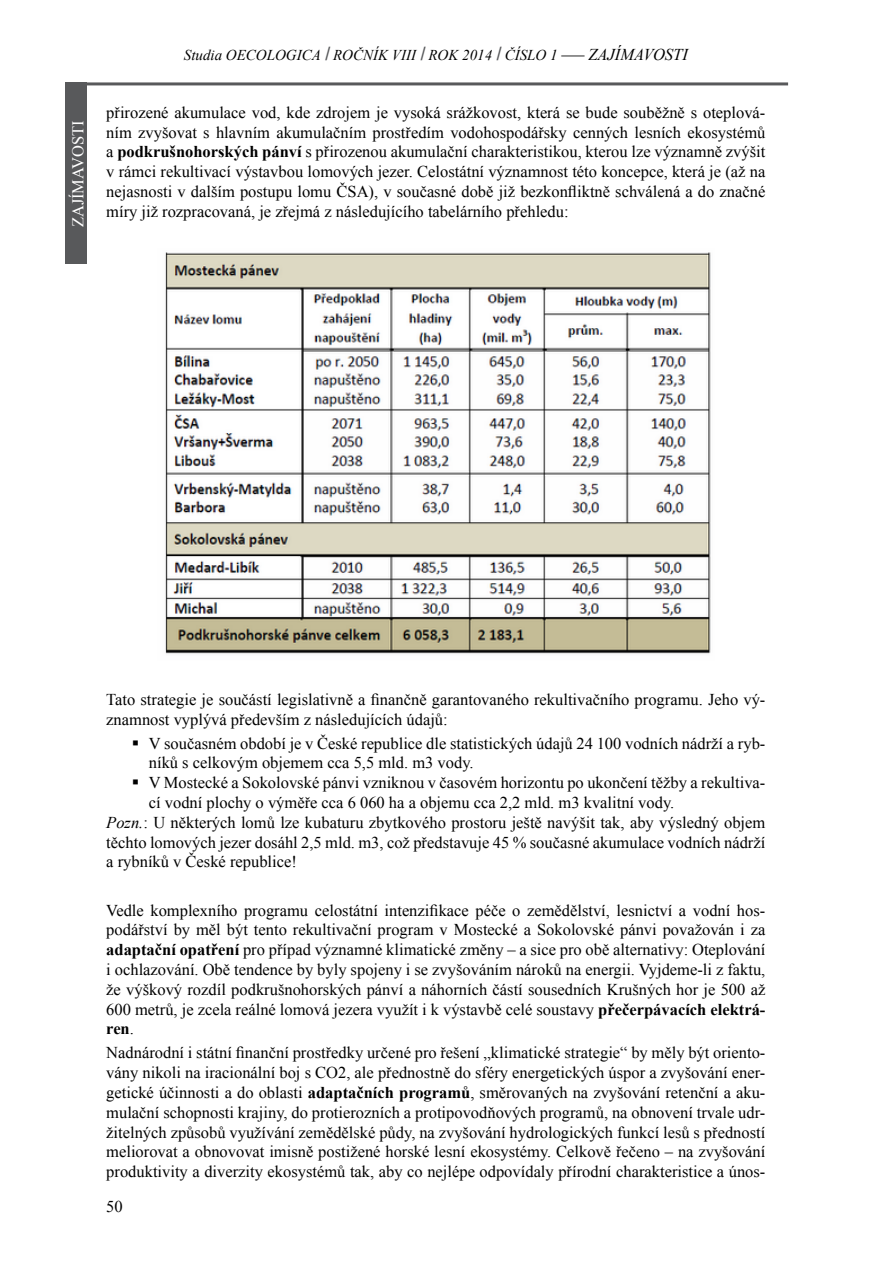
<style>
.page{position:relative;width:893px;height:1263px;background:#fff}
.page>*{position:absolute;margin:0;border:0;box-sizing:border-box;transform-origin:0 0}
.t1{font:16.5px/19.8px "Times New Roman";color:#000;text-align:justify}
.t2{font:16.5px "Times New Roman";color:#fff}
.t3{font:italic 15px "Times New Roman";color:#000}
.s1{font-style:normal;font-size:16.65px}
.s2{font-size:16.5px}
.s3{font-weight:700}
.s4{font-style:italic}
</style>
<div class="page">
<hr style="left:86px;top:82px;width:702px;height:3px;background:#58595b">
<div style="left:65px;top:82px;width:22px;height:182px;background:#58595b"></div>
<img style="left:165px;top:252px;width:546px;height:402px">
<p class="t2" style="left:67px;top:227px;width:108px;rotate:-90deg">Zajímavosti</p>
<p class="t3" style="left:184px;top:45px;width:506px">Studia OECOLOGICA <sup>|</sup>ROČNÍK VIII <sup>|</sup>ROK 2014 <sup>|</sup>ČÍSLO 1 <span class="s1">–</span><span class="s2">ZAJÍMAVOSTI</span></p>
<p class="t1" style="left:106px;top:102px;width:661px">přirozené akumulace vod, kde zdrojem je vysoká srážkovost, která se bude souběžně s oteplová&shy;ním zvyšovat s hlavním akumulačním prostředím vodohospodářsky cenných lesních ekosystémů a <span class="s3">podkrušnohorských pánví</span> s přirozenou akumulační charakteristikou, kterou lze významně zvýšit v rámci rekultivací výstavbou lomových jezer. Celostátní významnost této koncepce, která je (až na nejasnosti v dalším postupu lomu ČSA), v současné době již bezkonfliktně schválená a do značné míry již rozpracovaná, je zřejmá z následujícího tabelárního přehledu:</p>
<p class="t1" style="left:106px;top:689px;width:661px">Tato strategie je součástí legislativně a finančně garantovaného rekultivačního programu. Jeho vý&shy;znamnost vyplývá především z následujících údajů:</p>
<p class="t1" style="left:149px;top:733px;width:618px;text-indent:-17px">▪ V současném období je v České republice dle statistických údajů 24 100 vodních nádrží a ryb&shy;níků s celkovým objemem cca 5,5 mld. m3 vody.</p>
<p class="t1" style="left:132px;top:772px;width:635px">▪ V Mostecké a Sokolovské pánvi vzniknou v časovém horizontu po ukončení těžby a rekultiva-</p>
<p class="t1" style="left:149px;top:792px;width:527px">cí vodní plochy o výměře cca 6 060 ha a objemu cca 2,2 mld. m3 kvalitní vody.</p>
<p class="t1" style="left:106px;top:812px;width:661px"><span class="s4">Pozn.</span>: U některých lomů lze kubaturu zbytkového prostoru ještě navýšit tak, aby výsledný objem</p>
<p class="t1" style="left:106px;top:832px;width:661px">těchto lomových jezer dosáhl 2,5 mld. m3, což představuje 45 % současné akumulace vodních nádrží</p>
<p class="t1" style="left:106px;top:852px;width:192px">a rybníků v České republice!</p>
<p class="t1" style="left:106px;top:900px;width:661px">Vedle komplexního programu celostátní intenzifikace péče o zemědělství, lesnictví a vodní hos&shy;podářství by měl být tento rekultivační program v Mostecké a Sokolovské pánvi považován i za <span class="s3">adaptační opatření</span> pro případ významné klimatické změny – a sice pro obě alternativy: Oteplování i ochlazování. Obě tendence by byly spojeny i se zvyšováním nároků na energii. Vyjdeme-li z faktu, že výškový rozdíl podkrušnohorských pánví a náhorních částí sousedních Krušných hor je 500 až 600 metrů, je zcela reálné lomová jezera využít i k výstavbě celé soustavy <span class="s3">přečerpávacích elektrá&shy;ren</span>.</p>
<p class="t1" style="left:106px;top:1043px;width:661px">Nadnárodní i státní finanční prostředky určené pro řešení „klimatické strategie“ by měly být oriento&shy;vány nikoli na iracionální boj s CO2, ale přednostně do sféry energetických úspor a zvyšování ener&shy;getické účinnosti a do oblasti <span class="s3">adaptačních programů</span>, směrovaných na zvyšování retenční a aku&shy;mulační schopnosti krajiny, do protierozních a protipovodňových programů, na obnovení trvale udr&shy;žitelných způsobů využívání zemědělské půdy, na zvyšování hydrologických funkcí lesů s předností meliorovat a obnovovat imisně postižené horské lesní ekosystémy. Celkově řečeno – na zvyšování produktivity a diverzity ekosystémů tak, aby co nejlépe odpovídaly přírodní charakteristice a únos-</p>
<p class="t1" style="left:106px;top:1196px;width:18px">50</p>
</div>
